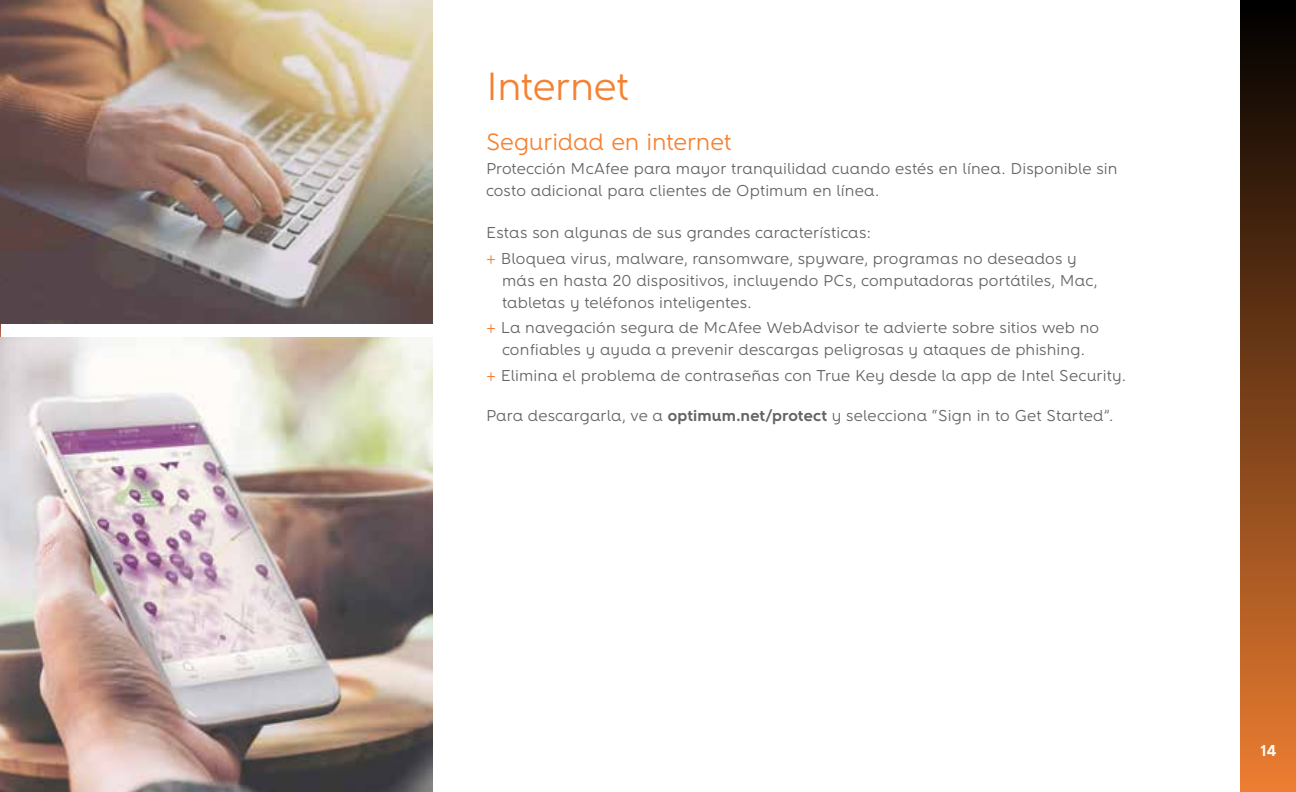
<style>
.page{position:relative;width:1296px;height:792px;background:#fff}
.page>*{position:absolute;margin:0;border:0;box-sizing:border-box;transform-origin:0 0}
.t1{font:40px "Altice";letter-spacing:-.015em;color:#f58233}
.t2{font:24px "Altice";letter-spacing:-.01em;color:#f58233}
.t3{font:16px/22px "Altice";letter-spacing:.01em;color:#636466}
.t4{font:700 16px "Altice";color:#fff}
.s1{color:#f58233}
.s2{font-weight:700}
</style>
<div class="page">
<div style="left:1241px;top:0;width:55px;height:792px;background:linear-gradient(to bottom,#000,#ed7d31)"></div>
<img style="left:0;top:324px;width:1px;height:468px">
<img style="left:1px;top:337px;width:432px;height:455px">
<img style="left:0;top:0;width:433px;height:324px">
<h1 class="t1" style="left:486px;top:63px;width:145px">Internet</h1>
<h2 class="t2" style="left:486px;top:128px;width:247px">Seguridad en internet</h2>
<p class="t3" style="left:486px;top:157px;width:633px">Protección McAfee para mayor tranquilidad cuando estés en línea. Disponible sin costo adicional para clientes de Optimum en línea.</p>
<p class="t3" style="left:486px;top:220px;width:592px;line-height:25.6px">Estas son algunas de sus grandes características:<br><span class="s1">+</span> Bloquea virus, malware, ransomware, spyware, programas no deseados y</p>
<p class="t3" style="left:502px;top:269px;width:597px">más en hasta 20 dispositivos, incluyendo PCs, computadoras portátiles, Mac, tabletas y teléfonos inteligentes.</p>
<p class="t3" style="left:486px;top:317px;width:615px;text-align:center"><span class="s1">+</span> La navegación segura de McAfee WebAdvisor te advierte sobre sitios web no confiables y ayuda a prevenir descargas peligrosas y ataques de phishing.</p>
<p class="t3" style="left:486px;top:364px;width:642px"><span class="s1">+</span> Elimina el problema de contraseñas con True Key desde la app de Intel Security.</p>
<p class="t3" style="left:486px;top:404px;width:629px">Para descargarla, ve a <span class="s2">optimum.net/protect</span> y selecciona “Sign in to Get Started”.</p>
<p class="t4" style="left:1261px;top:741px;width:18px">14</p>
</div>
